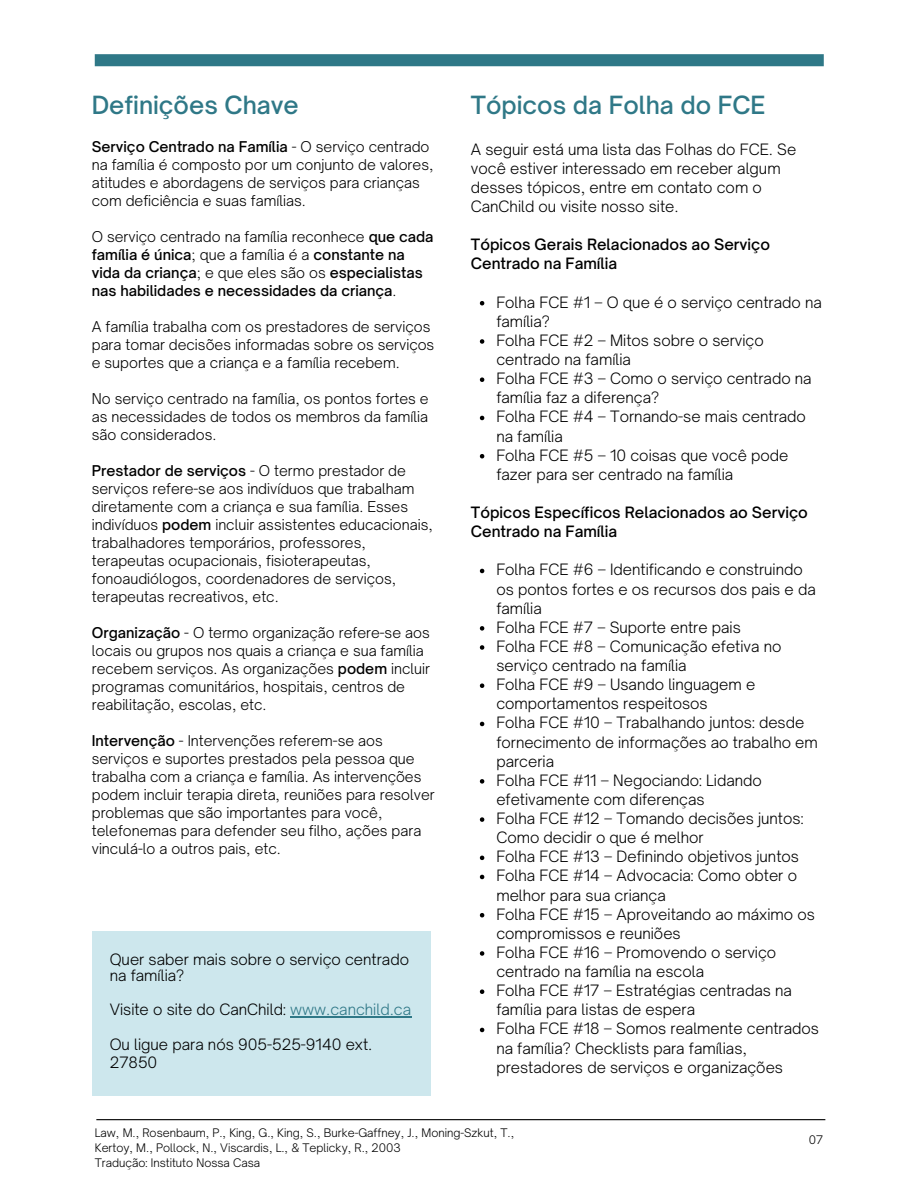
<style>
.page{position:relative;width:918px;height:1188px;background:#fff}
.page>*{position:absolute;margin:0;border:0;box-sizing:border-box;transform-origin:0 0}
.t1{font:500 24px "Open Sauce One";color:#2f7887}
.t2{font:300 15px/19.2px "Open Sauce One";color:#000}
.t3{font:500 15px/19.2px "Open Sauce One";color:#000}
.t4{font:300 14.25px/18px "Open Sauce One";color:#000}
.t5{font:500 14.25px/18px "Open Sauce One";color:#000}
.t6{font:300 11.25px/15px "Open Sauce One";color:#000}
.s1{font-weight:500}
.s2{font-weight:300}
.s3{color:#2f7887}
</style>
<div class="page">
<div style="left:95px;top:54px;width:729px;height:12px;background:#2f7887"></div>
<hr style="left:96px;top:1119px;width:729px;height:1px;background:#000">
<svg style="left:480px;top:301px;width:4px;height:4px"></svg>
<svg style="left:480px;top:339px;width:4px;height:5px"></svg>
<svg style="left:480px;top:377px;width:4px;height:5px"></svg>
<svg style="left:480px;top:416px;width:4px;height:4px"></svg>
<svg style="left:480px;top:454px;width:4px;height:4px"></svg>
<svg style="left:480px;top:569px;width:4px;height:4px"></svg>
<svg style="left:480px;top:626px;width:4px;height:5px"></svg>
<svg style="left:480px;top:645px;width:4px;height:5px"></svg>
<svg style="left:480px;top:683px;width:4px;height:5px"></svg>
<svg style="left:480px;top:722px;width:4px;height:4px"></svg>
<svg style="left:480px;top:779px;width:4px;height:5px"></svg>
<svg style="left:480px;top:817px;width:4px;height:5px"></svg>
<svg style="left:480px;top:856px;width:4px;height:4px"></svg>
<svg style="left:480px;top:875px;width:4px;height:4px"></svg>
<svg style="left:480px;top:913px;width:4px;height:4px"></svg>
<svg style="left:480px;top:951px;width:4px;height:5px"></svg>
<svg style="left:480px;top:989px;width:4px;height:5px"></svg>
<svg style="left:480px;top:1028px;width:4px;height:4px"></svg>
<div style="left:92px;top:932px;width:338px;height:164px;background:#cde7ed"></div>
<hr style="left:290px;top:1016px;width:121px;height:1px;background:#2f7887">
<p class="t1" style="left:92px;top:90px;width:209px">Definições Chave</p>
<p class="t4" style="left:92px;top:138px;width:343px"><span class="s1">Serviço Centrado na Família</span> - O serviço centrado na família é composto por um conjunto de valores, atitudes e abordagens de serviços para crianças com deficiência e suas famílias.</p>
<p class="t5" style="left:92px;top:228px;width:343px"><span class="s2">O serviço centrado na família reconhece</span> que cada família é única<span class="s2">; que a família é a</span> constante na vida da criança<span class="s2">; e que eles são os</span> especialistas nas habilidades e necessidades da criança<span class="s2">.</span></p>
<p class="t4" style="left:92px;top:318px;width:344px">A família trabalha com os prestadores de serviços para tomar decisões informadas sobre os serviços e suportes que a criança e a família recebem.</p>
<p class="t4" style="left:92px;top:390px;width:338px;text-align:justify">No serviço centrado na família, os pontos fortes e as necessidades de todos os membros da família são considerados.</p>
<p class="t4" style="left:92px;top:462px;width:343px"><span class="s1">Prestador de serviços</span> - O termo prestador de serviços refere-se aos indivíduos que trabalham diretamente com a criança e sua família. Esses indivíduos <span class="s1">podem</span> incluir assistentes educacionais, trabalhadores temporários, professores, terapeutas ocupacionais, fisioterapeutas, fonoaudiólogos, coordenadores de serviços, terapeutas recreativos, etc.</p>
<p class="t4" style="left:92px;top:624px;width:340px"><span class="s1">Organização</span> - O termo organização refere-se aos locais ou grupos nos quais a criança e sua família recebem serviços. As organizações <span class="s1">podem</span> incluir programas comunitários, hospitais, centros de reabilitação, escolas, etc.</p>
<p class="t4" style="left:92px;top:732px;width:344px"><span class="s1">Intervenção</span> - Intervenções referem-se aos serviços e suportes prestados pela pessoa que trabalha com a criança e família. As intervenções podem incluir terapia direta, reuniões para resolver problemas que são importantes para você, telefonemas para defender seu filho, ações para vinculá-lo a outros pais, etc.</p>
<p class="t2" style="left:110px;top:950px;width:301px;line-height:16.8px">Quer saber mais sobre o serviço centrado na família?</p>
<p class="t2" style="left:110px;top:1000px;width:303px">Visite o site do CanChild: <span class="s3">www.canchild.ca</span></p>
<p class="t2" style="left:110px;top:1035px;width:264px;line-height:18px">Ou ligue para nós 905-525-9140 ext.<br>27850</p>
<p class="t1" style="left:471px;top:90px;width:296px">Tópicos da Folha do FCE</p>
<p class="t2" style="left:471px;top:139px;width:327px">A seguir está uma lista das Folhas do FCE. Se você estiver interessado em receber algum desses tópicos, entre em contato com o CanChild ou visite nosso site.</p>
<p class="t3" style="left:471px;top:235px;width:301px">Tópicos Gerais Relacionados ao Serviço<br>Centrado na Família</p>
<p class="t2" style="left:496px;top:292px;width:327px">Folha FCE #1 – O que é o serviço centrado na família?</p>
<p class="t2" style="left:496px;top:331px;width:269px">Folha FCE #2 – Mitos sobre o serviço centrado na família</p>
<p class="t2" style="left:496px;top:369px;width:317px">Folha FCE #3 – Como o serviço centrado na família faz a diferença?</p>
<p class="t2" style="left:496px;top:407px;width:311px">Folha FCE #4 – Tornando-se mais centrado na família</p>
<p class="t2" style="left:496px;top:445px;width:294px">Folha FCE #5 – 10 coisas que você pode fazer para ser centrado na família</p>
<p class="t3" style="left:471px;top:503px;width:338px">Tópicos Específicos Relacionados ao Serviço<br>Centrado na Família</p>
<p class="t2" style="left:496px;top:560px;width:321px">Folha FCE #6 – Identificando e construindo os pontos fortes e os recursos dos pais e da família</p>
<p class="t2" style="left:496px;top:618px;width:246px">Folha FCE #7 – Suporte entre pais</p>
<p class="t2" style="left:496px;top:637px;width:287px">Folha FCE #8 – Comunicação efetiva no serviço centrado na família</p>
<p class="t2" style="left:496px;top:675px;width:260px">Folha FCE #9 – Usando linguagem e comportamentos respeitosos</p>
<p class="t2" style="left:496px;top:713px;width:323px">Folha FCE #10 – Trabalhando juntos: desde fornecimento de informações ao trabalho em parceria</p>
<p class="t2" style="left:496px;top:771px;width:267px">Folha FCE #11 – Negociando: Lidando efetivamente com diferenças</p>
<p class="t2" style="left:496px;top:809px;width:309px">Folha FCE #12 – Tomando decisões juntos:<br>Como decidir o que é melhor</p>
<p class="t2" style="left:496px;top:847px;width:304px">Folha FCE #13 – Definindo objetivos juntos</p>
<p class="t2" style="left:496px;top:866px;width:302px">Folha FCE #14 – Advocacia: Como obter o melhor para sua criança</p>
<p class="t2" style="left:496px;top:904px;width:320px">Folha FCE #15 – Aproveitando ao máximo os compromissos e reuniões</p>
<p class="t2" style="left:496px;top:943px;width:281px">Folha FCE #16 – Promovendo o serviço centrado na família na escola</p>
<p class="t2" style="left:496px;top:981px;width:297px">Folha FCE #17 – Estratégias centradas na família para listas de espera</p>
<p class="t2" style="left:496px;top:1019px;width:324px">Folha FCE #18 – Somos realmente centrados na família? Checklists para famílias, prestadores de serviços e organizações</p>
<p class="t6" style="left:95px;top:1125px;width:421px">Law, M., Rosenbaum, P., King, G., King, S., Burke-Gaffney, J., Moning-Szkut, T.,<br>Kertoy, M., Pollock, N., Viscardis, L., &amp; Teplicky, R., 2003</p>
<p class="t6" style="left:95px;top:1155px;width:167px">Tradução: Instituto Nossa Casa</p>
<p class="t6" style="left:809px;top:1132px;width:16px">07</p>
</div>
